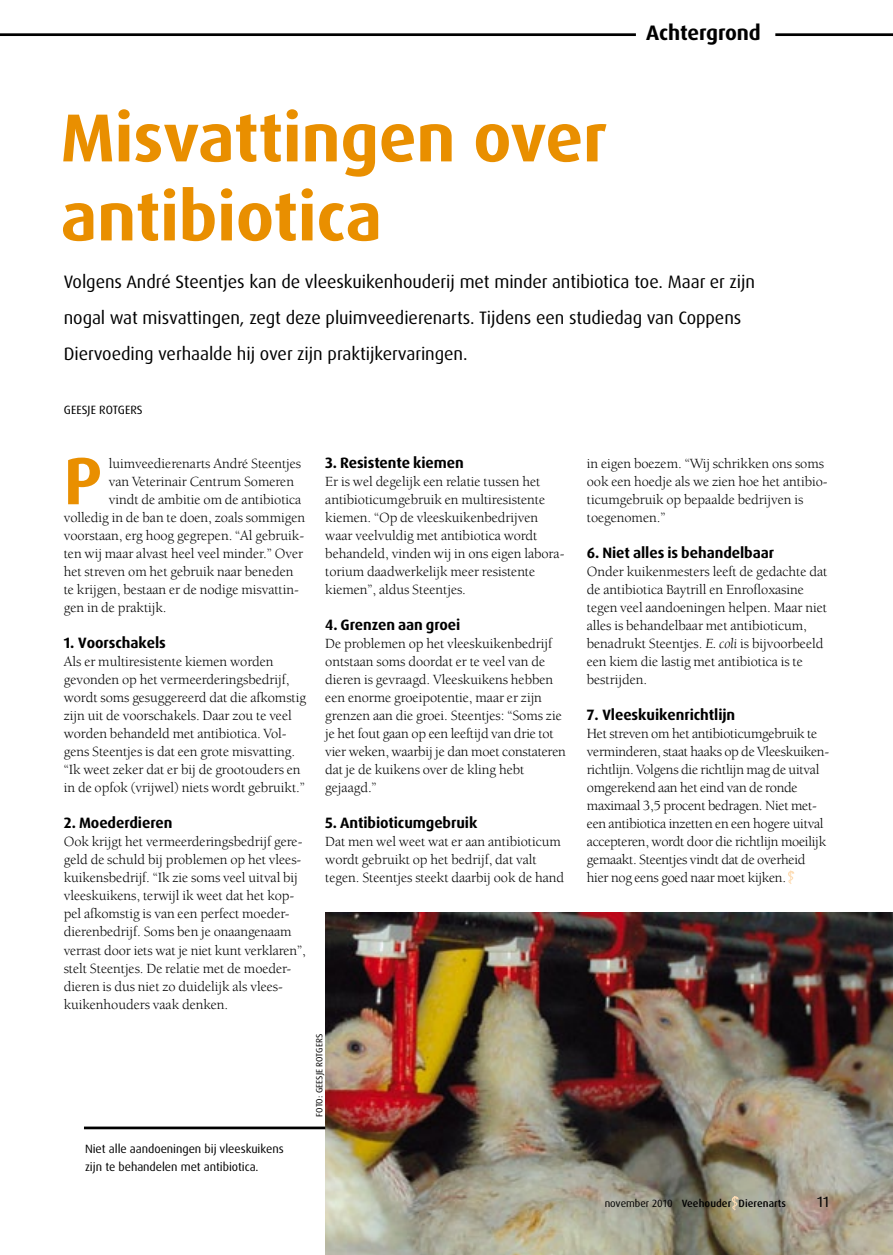
<style>
.page{position:relative;width:893px;height:1255px;background:#fff}
.page>*{position:absolute;margin:0;border:0;box-sizing:border-box;transform-origin:0 0}
.t1{font:700 67.95px/79.1px "Dax OT";letter-spacing:-.005em;color:#e98f00}
.t2{font:700 66.75px "Dax OT";color:#e98f00}
.t3{font:700 21px "Dax OT";letter-spacing:-.005em;color:#000}
.t4{font:18px/36px "Dax OT";letter-spacing:-.005em;color:#000}
.t5{font:700 15px "Dax OT";letter-spacing:-.005em;color:#000}
.t6{font:15px "Dax OT";color:#000}
.t7{font:14.4px/18px "Berkeley Std";letter-spacing:-.005em;color:#000}
.t8{font:12px/18px "Dax OT";letter-spacing:-.005em;color:#000}
.t9{font:500 10.5px "Dax OT";letter-spacing:.005em;color:#000}
.t10{font:9px "Dax OT";letter-spacing:.05em;color:#000}
.s1{font-style:italic}
.s2{font-weight:400}
</style>
<div class="page">
<img style="left:325px;top:912px;width:568px;height:342px">
<hr style="left:0;top:33px;width:636px;height:3px;background:#000">
<hr style="left:775px;top:33px;width:118px;height:3px;background:#000">
<svg style="left:732px;top:1195px;width:7px;height:15px"></svg>
<svg style="left:788px;top:870px;width:6px;height:14px"></svg>
<hr style="left:84px;top:1126px;width:241px;height:3px;background:#000">
<h3 class="t3" style="left:646px;top:19px;width:116px">Achtergrond</h3>
<h1 class="t1" style="left:61px;top:99px;width:548px">Misvattingen over antibiotica</h1>
<p class="t4" style="left:64px;top:264px;width:693px">Volgens André Steentjes kan de vleeskuikenhouderij met minder antibiotica toe. Maar er zijn nogal wat misvattingen, zegt deze pluimveedierenarts. Tijdens een studiedag van Coppens<br>Diervoeding verhaalde hij over zijn praktijkervaringen.</p>
<p class="t8" style="left:64px;top:401px;width:73px">Geesje Rotgers</p>
<h2 class="t2" style="left:64px;top:438px;width:40px">P</h2>
<p class="t7" style="left:109px;top:455px;width:194px">luimveedierenarts André Steentjes</p>
<p class="t7" style="left:109px;top:473px;width:187px">van Veterinair Centrum Someren</p>
<p class="t7" style="left:109px;top:491px;width:194px">vindt de ambitie om de antibiotica</p>
<p class="t7" style="left:64px;top:509px;width:243px">volledig in de ban te doen, zoals sommigen</p>
<p class="t7" style="left:64px;top:527px;width:242px">voorstaan, erg hoog gegrepen. “Al gebruik-</p>
<p class="t7" style="left:64px;top:545px;width:241px">ten wij maar alvast heel veel minder.” Over</p>
<p class="t7" style="left:64px;top:563px;width:231px">het streven om het gebruik naar beneden</p>
<p class="t7" style="left:64px;top:581px;width:237px">te krijgen, bestaan er de nodige misvattin-</p>
<p class="t7" style="left:64px;top:599px;width:104px">gen in de praktijk.</p>
<p class="t5" style="left:64px;top:633px;width:104px">1. Voorschakels</p>
<p class="t7" style="left:64px;top:653px;width:244px">Als er multiresistente kiemen worden gevonden op het vermeerderingsbedrijf, wordt soms gesuggereerd dat die afkomstig zijn uit de voorschakels. Daar zou te veel worden behandeld met antibiotica. Vol&shy;gens Steentjes is dat een grote misvatting. “Ik weet zeker dat er bij de grootouders en in de opfok (vrijwel) niets wordt gebruikt.”</p>
<p class="t5" style="left:64px;top:813px;width:110px">2. Moederdieren</p>
<p class="t7" style="left:64px;top:833px;width:243px">Ook krijgt het vermeerderingsbedrijf gere&shy;geld de schuld bij problemen op het vlees&shy;kuikensbedrijf. “Ik zie soms veel uitval bij vleeskuikens, terwijl ik weet dat het kop&shy;pel afkomstig is van een perfect moeder&shy;dierenbedrijf. Soms ben je onaangenaam verrast door iets wat je niet kunt verklaren”, stelt Steentjes. De relatie met de moeder&shy;dieren is dus niet zo duidelijk als vlees&shy;kuikenhouders vaak denken.</p>
<p class="t5" style="left:325px;top:453px;width:140px">3. Resistente kiemen</p>
<p class="t7" style="left:325px;top:473px;width:241px">Er is wel degelijk een relatie tussen het antibioticumgebruik en multiresistente kiemen. “Op de vleeskuikenbedrijven waar veelvuldig met antibiotica wordt behandeld, vinden wij in ons eigen labora&shy;torium daadwerkelijk meer resistente kiemen”, aldus Steentjes.</p>
<p class="t5" style="left:325px;top:615px;width:137px">4. Grenzen aan groei</p>
<p class="t7" style="left:325px;top:635px;width:242px">De problemen op het vleeskuikenbedrijf ontstaan soms doordat er te veel van de dieren is gevraagd. Vleeskuikens hebben een enorme groeipotentie, maar er zijn grenzen aan die groei. Steentjes: “Soms zie je het fout gaan op een leeftijd van drie tot vier weken, waarbij je dan moet constateren dat je de kuikens over de kling hebt gejaagd.”</p>
<p class="t5" style="left:325px;top:813px;width:154px">5. Antibioticumgebruik</p>
<p class="t7" style="left:325px;top:833px;width:240px">Dat men wel weet wat er aan antibioticum wordt gebruikt op het bedrijf, dat valt tegen. Steentjes steekt daarbij ook de hand</p>
<p class="t10" style="left:314px;top:1116px;width:83px;rotate:-90deg">Foto: Geesje rotgers</p>
<p class="t8" style="left:85px;top:1139px;width:200px">Niet alle aandoeningen bij vleeskuikens zijn te behandelen met antibiotica.</p>
<p class="t7" style="left:587px;top:455px;width:242px">in eigen boezem. “Wij schrikken ons soms ook een hoedje als we zien hoe het antibio&shy;ticumgebruik op bepaalde bedrijven is toegenomen.”</p>
<p class="t5" style="left:587px;top:543px;width:189px">6. Niet alles is behandelbaar</p>
<p class="t7" style="left:587px;top:563px;width:242px">Onder kuikenmesters leeft de gedachte dat de antibiotica Baytrill en Enrofloxasine tegen veel aandoeningen helpen. Maar niet alles is behandelbaar met antibioticum, benadrukt Steentjes. <span class="s1">E. coli</span> is bijvoorbeeld een kiem die lastig met antibiotica is te bestrijden.</p>
<p class="t5" style="left:587px;top:705px;width:150px">7. Vleeskuikenrichtlijn</p>
<p class="t7" style="left:587px;top:725px;width:244px">Het streven om het antibioticumgebruik te verminderen, staat haaks op de Vleeskuiken&shy;richtlijn. Volgens die richtlijn mag de uitval omgerekend aan het eind van de ronde maximaal 3,5 procent bedragen. Niet met&shy;een antibiotica inzetten en een hogere uitval accepteren, wordt door die richtlijn moeilijk gemaakt. Steentjes vindt dat de overheid hier nog eens goed naar moet kijken.</p>
<p class="t9" style="left:605px;top:1196px;width:183px"><span class="s2">november 2010</span> Veehouder Dierenarts</p>
<p class="t6" style="left:817px;top:1191px;width:13px">11</p>
</div>
